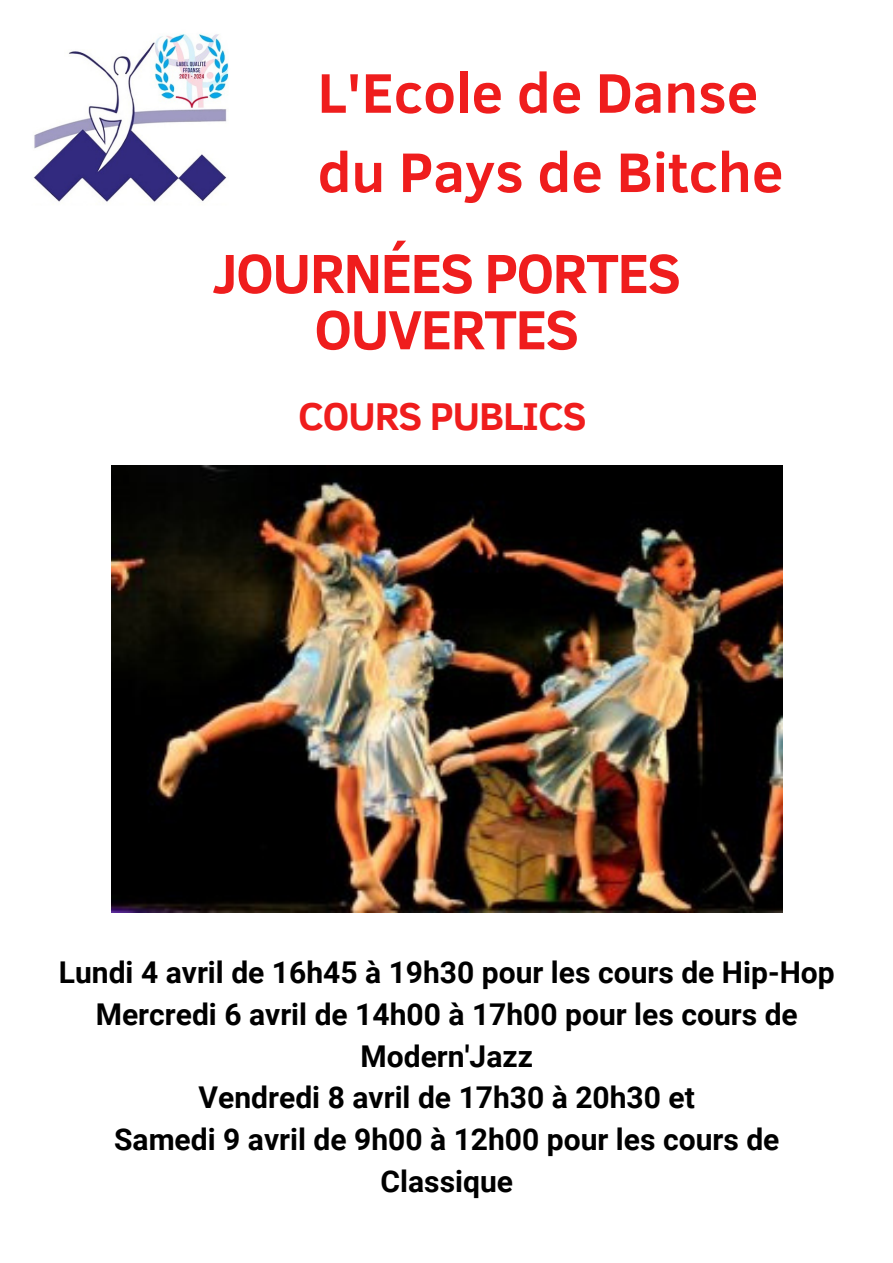
<style>
.page{position:relative;width:893px;height:1263px;background:#fff}
.page>*{position:absolute;margin:0;border:0;box-sizing:border-box;transform-origin:0 0}
.t1{font:700 56.93px/79.3px "Clear Sans";color:#ef1d1d}
.t2{font:700 56.25px/56.2px "Clear Sans";letter-spacing:-.03em;color:#ef1d1d;text-align:center}
.t3{font:700 39.75px "Clear Sans";letter-spacing:-.03em;color:#ef1d1d}
.t4{font:700 30px/41.6px "Roboto";color:#000;text-align:center}
</style>
<div class="page">
<img style="left:111px;top:465px;width:671px;height:448px">
<img style="left:33px;top:34px;width:196px;height:168px">
<h1 class="t1" style="left:317px;top:50px;width:467px">L'Ecole de Danse du Pays de Bitche</h1>
<h2 class="t2" style="left:212px;top:242px;width:470px">JOURNÉES PORTES<br>OUVERTES</h2>
<h3 class="t3" style="left:298px;top:387px;width:290px">COURS PUBLICS</h3>
<p class="t4" style="left:59px;top:952px;width:777px">Lundi 4 avril de 16h45 à 19h30 pour les cours de Hip-Hop Mercredi 6 avril de 14h00 à 17h00 pour les cours de Modern'Jazz<br>Vendredi 8 avril de 17h30 à 20h30 et<br>Samedi 9 avril de 9h00 à 12h00 pour les cours de Classique</p>
</div>
